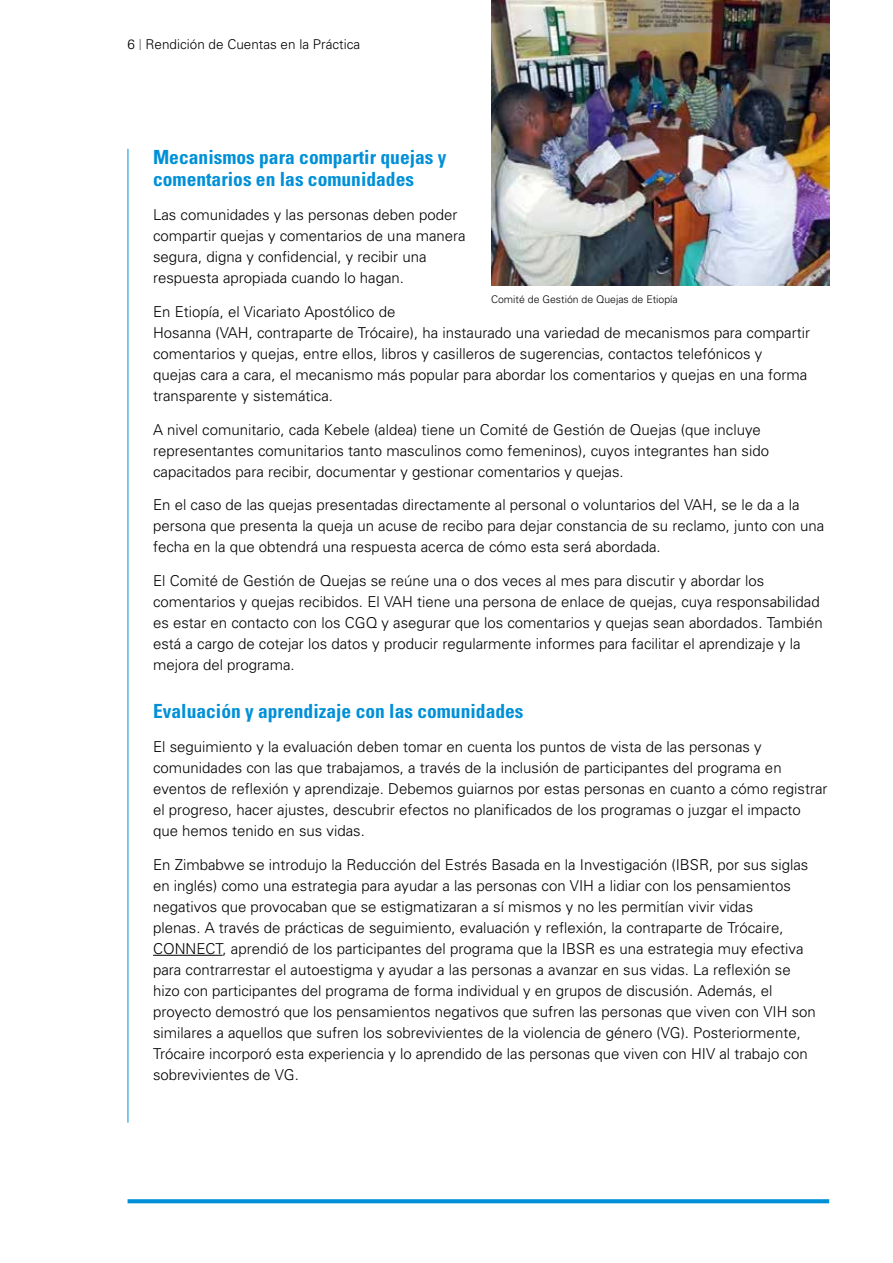
<style>
.page{position:relative;width:893px;height:1263px;background:#fff}
.page>*{position:absolute;margin:0;border:0;box-sizing:border-box;transform-origin:0 0}
.t1{font:700 condensed 19.5px/22.5px "Univers";color:#0090d7}
.t2{font:300 15px/21px "Univers";color:#000}
.t3{font:300 13.5px "Univers";color:#000}
.t4{font:300 10.5px "Univers";color:#000}
.s1{font-weight:100;font-stretch:ultra-condensed;font-size:15.15px}
</style>
<div class="page">
<svg style="left:128px;top:1199px;width:701px;height:4px;background:#0d95d9"></svg>
<hr style="left:153px;top:955px;width:70px;height:1px;background:#000">
<hr style="left:128px;top:149px;width:1px;height:974px;background:#0090d7">
<img style="left:491px;top:0;width:338px;height:286px">
<p class="t3" style="left:128px;top:36px;width:234px">6 <span class="s1">|</span> Rendición de Cuentas en la Práctica</p>
<h1 class="t1" style="left:153px;top:145px;width:295px">Mecanismos para compartir quejas y comentarios en las comunidades</h1>
<p class="t2" style="left:153px;top:204px;width:314px">Las comunidades y las personas deben poder compartir quejas y comentarios de una manera segura, digna y confidencial, y recibir una respuesta apropiada cuando lo hagan.</p>
<p class="t2" style="left:153px;top:301px;width:658px">En Etiopía, el Vicariato Apostólico de<br>Hosanna (VAH, contraparte de Trócaire), ha instaurado una variedad de mecanismos para compartir comentarios y quejas, entre ellos, libros y casilleros de sugerencias, contactos telefónicos y<br>quejas cara a cara, el mecanismo más popular para abordar los comentarios y quejas en una forma transparente y sistemática.</p>
<p class="t2" style="left:153px;top:418px;width:618px">A nivel comunitario, cada Kebele (aldea) tiene un Comité de Gestión de Quejas (que incluye representantes comunitarios tanto masculinos como femeninos), cuyos integrantes han sido capacitados para recibir, documentar y gestionar comentarios y quejas.</p>
<p class="t2" style="left:153px;top:494px;width:673px">En el caso de las quejas presentadas directamente al personal o voluntarios del VAH, se le da a la persona que presenta la queja un acuse de recibo para dejar constancia de su reclamo, junto con una fecha en la que obtendrá una respuesta acerca de cómo esta será abordada.</p>
<p class="t2" style="left:153px;top:570px;width:671px">El Comité de Gestión de Quejas se reúne una o dos veces al mes para discutir y abordar los comentarios y quejas recibidos. El VAH tiene una persona de enlace de quejas, cuya responsabilidad es estar en contacto con los CGQ y asegurar que los comentarios y quejas sean abordados. También está a cargo de cotejar los datos y producir regularmente informes para facilitar el aprendizaje y la mejora del programa.</p>
<h1 class="t1" style="left:153px;top:700px;width:372px">Evaluación y aprendizaje con las comunidades</h1>
<p class="t2" style="left:153px;top:736px;width:676px">El seguimiento y la evaluación deben tomar en cuenta los puntos de vista de las personas y comunidades con las que trabajamos, a través de la inclusión de participantes del programa en eventos de reflexión y aprendizaje. Debemos guiarnos por estas personas en cuanto a cómo registrar el progreso, hacer ajustes, descubrir efectos no planificados de los programas o juzgar el impacto que hemos tenido en sus vidas.</p>
<p class="t2" style="left:153px;top:853px;width:664px">En Zimbabwe se introdujo la Reducción del Estrés Basada en la Investigación (IBSR, por sus siglas en inglés) como una estrategia para ayudar a las personas con VIH a lidiar con los pensamientos negativos que provocaban que se estigmatizaran a sí mismos y no les permitían vivir vidas<br>plenas. A través de prácticas de seguimiento, evaluación y reflexión, la contraparte de Trócaire, CONNECT, aprendió de los participantes del programa que la IBSR es una estrategia muy efectiva para contrarrestar el autoestigma y ayudar a las personas a avanzar en sus vidas. La reflexión se hizo con participantes del programa de forma individual y en grupos de discusión. Además, el proyecto demostró que los pensamientos negativos que sufren las personas que viven con VIH son similares a aquellos que sufren los sobrevivientes de la violencia de género (VG). Posteriormente, Trócaire incorporó esta experiencia y lo aprendido de las personas que viven con HIV al trabajo con sobrevivientes de VG.</p>
<p class="t4" style="left:491px;top:293px;width:188px">Comité de Gestión de Quejas de Etiopía</p>
</div>
